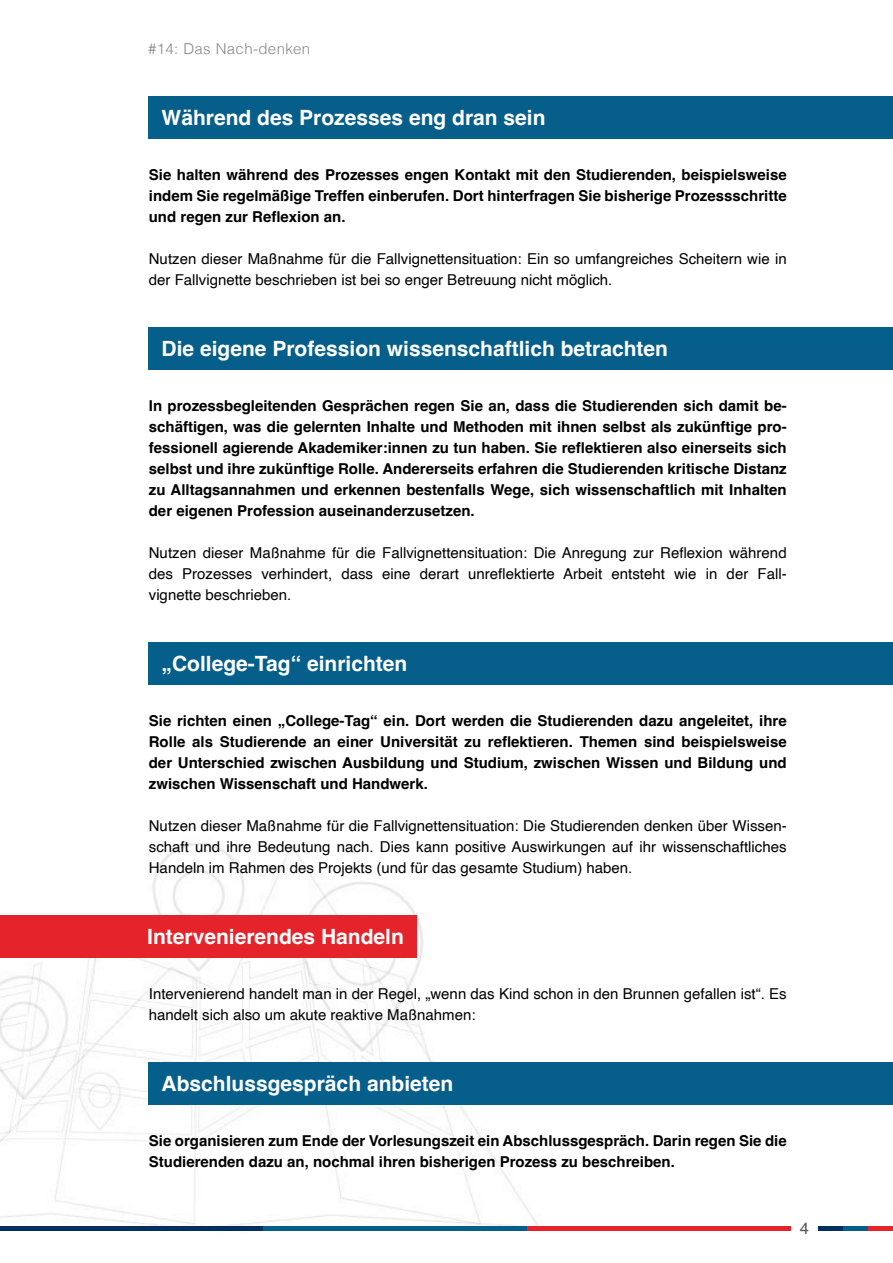
<style>
.page{position:relative;width:893px;height:1263px;background:#fff}
.page>*{position:absolute;margin:0;border:0;box-sizing:border-box;transform-origin:0 0}
.H2_blau{font:700 21px "Helvetica";color:#fff}
.t1{font:16.5px "Helvetica";color:#575756}
.p_copy_bold{font:700 15px/21px "Helvetica";color:#000;text-align:justify}
.p_copy{font:15px/21px "Helvetica";color:#000}
.t2{font:300 15px "Helvetica";letter-spacing:.025em;color:#878787}
</style>
<div class="page">
<img style="left:0;top:843px;width:571px;height:388px">
<hr style="left:818px;top:1226px;width:25px;height:4px;background:#00305e">
<hr style="left:843px;top:1226px;width:26px;height:4px;background:#065e8b">
<hr style="left:869px;top:1226px;width:24px;height:4px;background:#e5232a">
<hr style="left:0;top:1226px;width:264px;height:4px;background:#00305e">
<hr style="left:264px;top:1226px;width:263px;height:4px;background:#065e8b">
<hr style="left:527px;top:1226px;width:264px;height:4px;background:#e5232a">
<div style="left:149px;top:96px;width:744px;height:42px;background:#065e8b"></div>
<div style="left:149px;top:327px;width:744px;height:42px;background:#065e8b"></div>
<div style="left:149px;top:642px;width:744px;height:42px;background:#065e8b"></div>
<div style="left:149px;top:1062px;width:744px;height:42px;background:#065e8b"></div>
<div style="left:0;top:915px;width:417px;height:42px;background:#e5232a"></div>
<p class="t2" style="left:148px;top:36px;width:164px">#14: Das Nach-denken</p>
<h2 class="H2_blau" style="left:162px;top:105px;width:385px">Während des Prozesses eng dran sein</h2>
<p class="p_copy_bold" style="left:149px;top:166px;width:639px">Sie halten während des Prozesses engen Kontakt mit den Studierenden, beispielsweise indem Sie regelmäßige Treffen einberufen. Dort hinterfragen Sie bisherige Prozessschritte und regen zur Reflexion an.</p>
<p class="p_copy" style="left:149px;top:249px;width:639px">Nutzen dieser Maßnahme für die Fallvignettensituation: Ein so umfangreiches Scheitern wie in der Fallvignette beschrieben ist bei so enger Betreuung nicht möglich.</p>
<h2 class="H2_blau" style="left:162px;top:336px;width:508px">Die eigene Profession wissenschaftlich betrachten</h2>
<p class="p_copy_bold" style="left:149px;top:397px;width:639px">In prozessbegleitenden Gesprächen regen Sie an, dass die Studierenden sich damit be&shy;schäftigen, was die gelernten Inhalte und Methoden mit ihnen selbst als zukünftige pro&shy;fessionell agierende Akademiker:innen zu tun haben. Sie reflektieren also einerseits sich selbst und ihre zukünftige Rolle. Andererseits erfahren die Studierenden kritische Distanz zu Alltagsannahmen und erkennen bestenfalls Wege, sich wissenschaftlich mit Inhalten der eigenen Profession auseinanderzusetzen.</p>
<p class="p_copy" style="left:149px;top:543px;width:639px;text-align:justify">Nutzen dieser Maßnahme für die Fallvignettensituation: Die Anregung zur Reflexion während des Prozesses verhindert, dass eine derart unreflektierte Arbeit entsteht wie in der Fall&shy;vignette beschrieben.</p>
<h2 class="H2_blau" style="left:162px;top:651px;width:247px">„College-Tag“ einrichten</h2>
<p class="p_copy_bold" style="left:149px;top:712px;width:639px">Sie richten einen „College-Tag“ ein. Dort werden die Studierenden dazu angeleitet, ihre Rolle als Studierende an einer Universität zu reflektieren. Themen sind beispielsweise der Unterschied zwischen Ausbildung und Studium, zwischen Wissen und Bildung und zwischen Wissenschaft und Handwerk.</p>
<p class="p_copy" style="left:149px;top:816px;width:639px;text-align:justify">Nutzen dieser Maßnahme für die Fallvignettensituation: Die Studierenden denken über Wissen&shy;schaft und ihre Bedeutung nach. Dies kann positive Auswirkungen auf ihr wissenschaftliches Handeln im Rahmen des Projekts (und für das gesamte Studium) haben.</p>
<h2 class="H2_blau" style="left:147px;top:924px;width:258px">Intervenierendes Handeln</h2>
<p class="p_copy" style="left:149px;top:984px;width:639px">Intervenierend handelt man in der Regel, „wenn das Kind schon in den Brunnen gefallen ist“. Es handelt sich also um akute reaktive Maßnahmen:</p>
<h2 class="H2_blau" style="left:162px;top:1071px;width:293px">Abschlussgespräch anbieten</h2>
<p class="p_copy_bold" style="left:149px;top:1132px;width:639px">Sie organisieren zum Ende der Vorlesungszeit ein Abschlussgespräch. Darin regen Sie die<br>Studierenden dazu an, nochmal ihren bisherigen Prozess zu beschreiben.</p>
<p class="t1" style="left:800px;top:1215px;width:11px">4</p>
</div>
